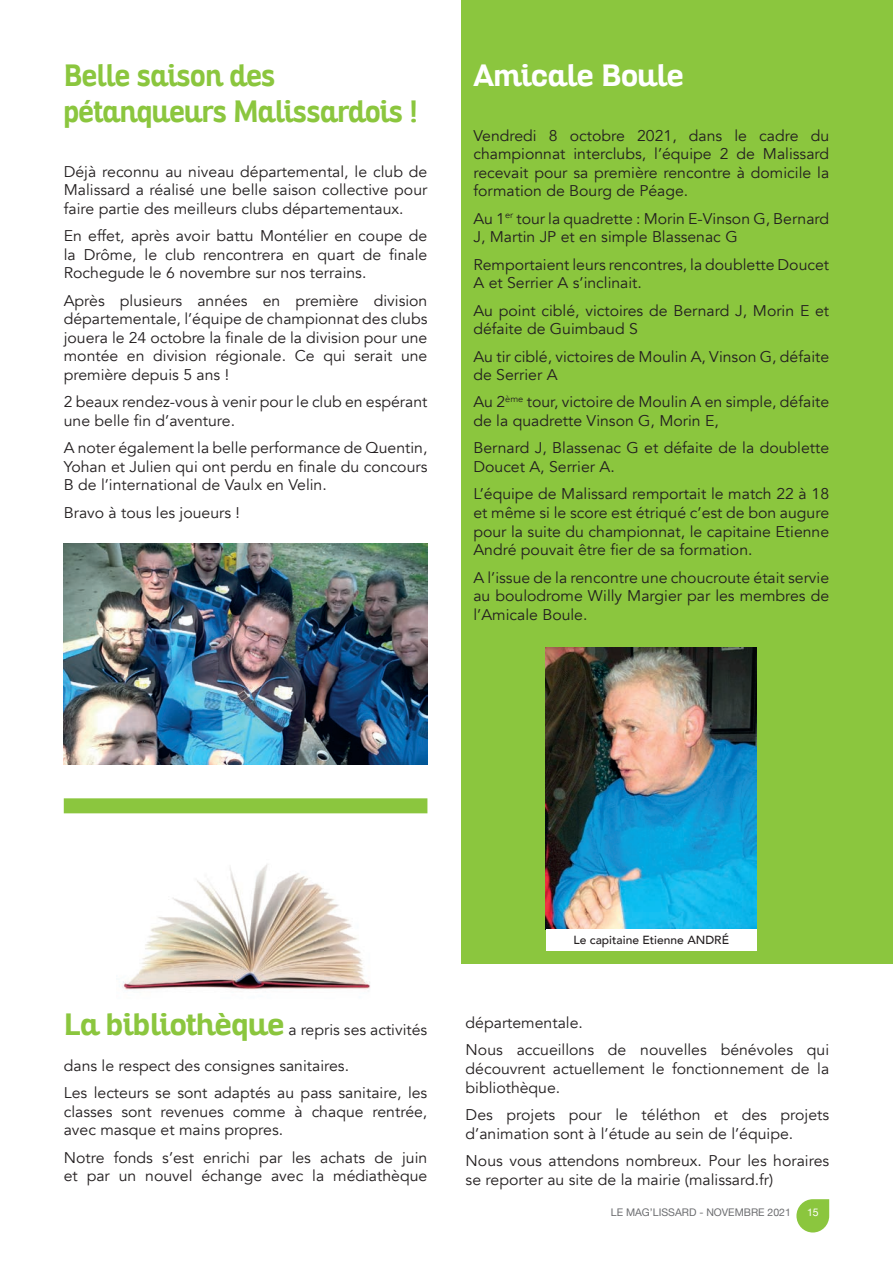
<style>
.page{position:relative;width:893px;height:1263px;background:#fff}
.page>*{position:absolute;margin:0;border:0;box-sizing:border-box;transform-origin:0 0}
.t1{font:700 30px/36px "Altair";color:#8bc63e;scale:.9 1}
.t2{font:700 30px "Altair";color:#fff}
.t3{font:15.45px/18.6px "Avenir";color:#231f20}
.t4{font:500 11.7px "Avenir";color:#231f20}
.t5{font:10.5px "Helvetica Neue";color:#6c6d70}
.t6{font:10.5px "Helvetica Neue";color:#fff}
.s1{font-family:"Altair";font-weight:700;font-size:30px;color:#8bc63e}
</style>
<div class="page">
<div style="left:461px;top:0;width:432px;height:963px;background:#8bc63e"></div>
<svg style="left:796px;top:1199px;width:33px;height:33px"></svg>
<img style="left:64px;top:543px;width:363px;height:222px">
<img style="left:546px;top:647px;width:211px;height:283px">
<div style="left:546px;top:930px;width:211px;height:21px;background:#fff"></div>
<img style="left:122px;top:864px;width:248px;height:126px">
<div style="left:64px;top:798px;width:363px;height:15px;background:#8bc63e"></div>
<h1 class="t1" style="left:64px;top:58px;width:395px">Belle saison des pétanqueurs Malissardois !</h1>
<p class="t3" style="left:64px;top:162px;width:365px;text-align:justify">Déjà reconnu au niveau départemental, le club de Malissard a réalisé une belle saison collective pour faire partie des meilleurs clubs départementaux.</p>
<p class="t3" style="left:64px;top:227px;width:365px;text-align:justify">En effet, après avoir battu Montélier en coupe de la Drôme, le club rencontrera en quart de finale Rochegude le 6 novembre sur nos terrains.</p>
<p class="t3" style="left:64px;top:291px;width:365px;text-align:justify">Après plusieurs années en première division départementale, l’équipe de championnat des clubs jouera le 24 octobre la finale de la division pour une montée en division régionale. Ce qui serait une première depuis 5 ans !</p>
<p class="t3" style="left:64px;top:393px;width:365px">2 beaux rendez-vous à venir pour le club en espérant une belle fin d’aventure.</p>
<p class="t3" style="left:64px;top:439px;width:365px;text-align:justify">A noter également la belle performance de Quentin, Yohan et Julien qui ont perdu en finale du concours B de l’international de Vaulx en Velin.</p>
<p class="t3" style="left:64px;top:503px;width:178px">Bravo à tous les joueurs !</p>
<h1 class="t2" style="left:473px;top:56px;width:212px">Amicale Boule</h1>
<p class="t3" style="left:473px;top:126px;width:357px;text-align:justify">Vendredi 8 octobre 2021, dans le cadre du championnat interclubs, l’équipe 2 de Malissard recevait pour sa première rencontre à domicile la formation de Bourg de Péage.</p>
<p class="t3" style="left:473px;top:209px;width:357px">Au 1<sup>er</sup> tour la quadrette : Morin E-Vinson G, Bernard<br>J, Martin JP et en simple Blassenac G</p>
<p class="t3" style="left:473px;top:255px;width:357px">Remportaient leurs rencontres, la doublette Doucet<br>A et Serrier A s’inclinait.</p>
<p class="t3" style="left:473px;top:301px;width:357px">Au point ciblé, victoires de Bernard J, Morin E et défaite de Guimbaud S</p>
<p class="t3" style="left:473px;top:347px;width:357px">Au tir ciblé, victoires de Moulin A, Vinson G, défaite de Serrier A</p>
<p class="t3" style="left:473px;top:393px;width:357px">Au 2<sup>ème</sup> tour, victoire de Moulin A en simple, défaite de la quadrette Vinson G, Morin E,</p>
<p class="t3" style="left:473px;top:439px;width:357px">Bernard J, Blassenac G et défaite de la doublette<br>Doucet A, Serrier A.</p>
<p class="t3" style="left:473px;top:485px;width:357px;text-align:justify">L’équipe de Malissard remportait le match 22 à 18 et même si le score est étriqué c’est de bon augure pour la suite du championnat, le capitaine Etienne André pouvait être fier de sa formation.</p>
<p class="t3" style="left:473px;top:568px;width:357px;text-align:justify">A l’issue de la rencontre une choucroute était servie au boulodrome Willy Margier par les membres de l’Amicale Boule.</p>
<p class="t3" style="left:64px;top:1020px;width:365px"><span class="s1">La bibliothèque</span> a repris ses activités</p>
<p class="t3" style="left:64px;top:1052px;width:365px;line-height:27.3px">dans le respect des consignes sanitaires.<br>Les lecteurs se sont adaptés au pass sanitaire, les</p>
<p class="t3" style="left:64px;top:1102px;width:365px">classes sont revenues comme à chaque rentrée, avec masque et mains propres.</p>
<p class="t3" style="left:64px;top:1148px;width:365px">Notre fonds s’est enrichi par les achats de juin et par un nouvel échange avec la médiathèque</p>
<p class="t4" style="left:574px;top:930px;width:157px">Le capitaine Etienne ANDRÉ</p>
<p class="t3" style="left:466px;top:1009px;width:365px;line-height:27.3px">départementale.<br>Nous accueillons de nouvelles bénévoles qui</p>
<p class="t3" style="left:466px;top:1060px;width:365px">découvrent actuellement le fonctionnement de la bibliothèque.</p>
<p class="t3" style="left:466px;top:1106px;width:365px">Des projets pour le téléthon et des projets d’animation sont à l’étude au sein de l’équipe.</p>
<p class="t3" style="left:466px;top:1151px;width:365px">Nous vous attendons nombreux. Pour les horaires se reporter au site de la mairie (malissard.fr)</p>
<p class="t5" style="left:611px;top:1205px;width:182px">LE MAG’LISSARD - NOVEMBRE 2021</p>
<p class="t6" style="left:807px;top:1205px;width:13px">15</p>
</div>
